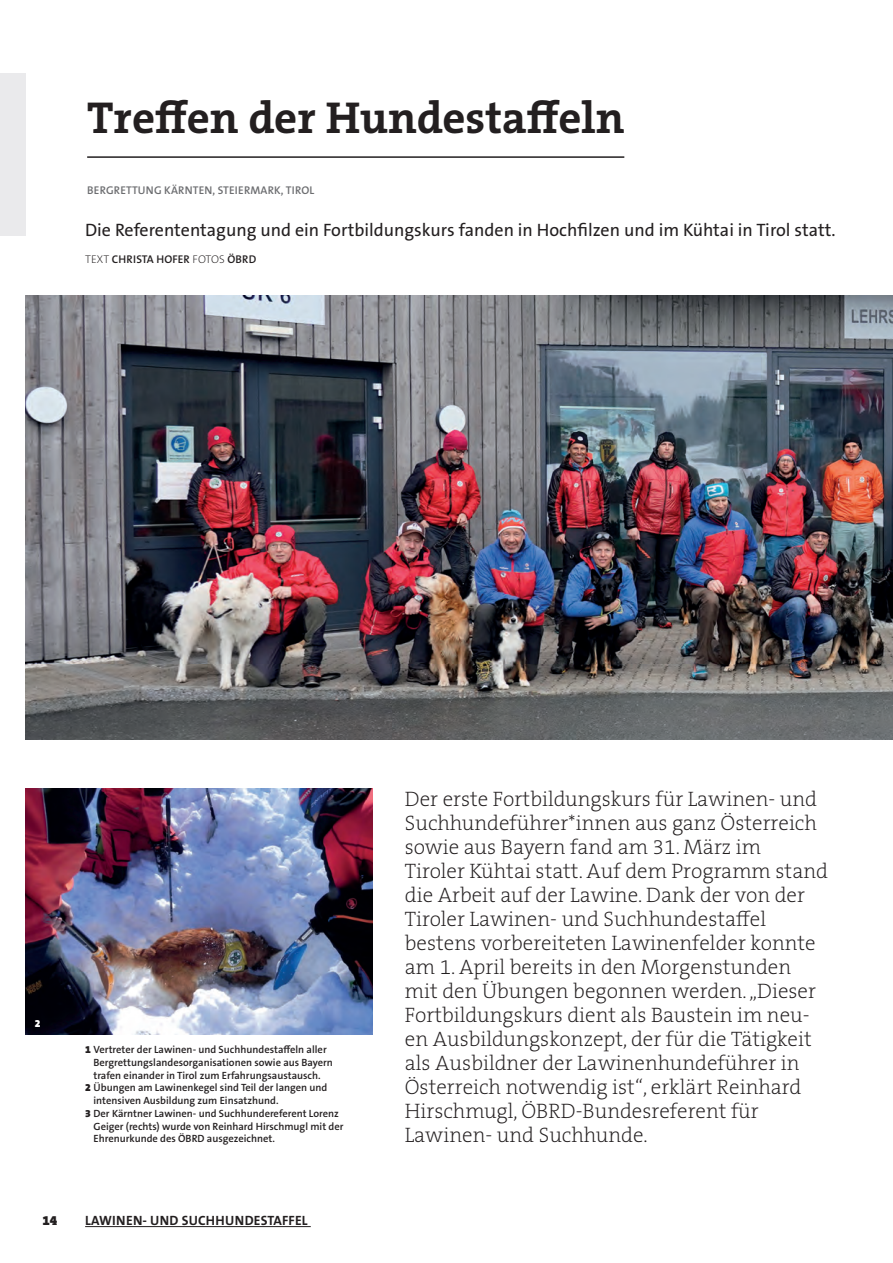
<style>
.page{position:relative;width:893px;height:1263px;background:#fff}
.page>*{position:absolute;margin:0;border:0;box-sizing:border-box;transform-origin:0 0}
.t1{font:700 45px "The Serif B W7";color:#231f20}
.t2{font:200 21px/24px "The Serif B W2";color:#231f20}
.t3{font:18px "The Sans B W5 Plain";color:#231f20}
.t4{font:700 13.5px "The Sans B W7";letter-spacing:.015em;color:#231f20}
.t5{font:900 13.5px "The Serif B W9";color:#231f20}
.t6{font:600 11.25px "The Sans B W6";letter-spacing:.015em;color:#6c6d70}
.t7{font:600 11.25px "The Sans B W6";letter-spacing:.015em;color:#231f20}
.t8{font:600 10.5px "The Sans B W6";color:#231f20}
.t9{font:900 10.5px "The Sans B W9";color:#fff}
.s1{font-family:"The Sans B W2";font-weight:200}
.s2{font-family:"The Sans B W9";font-weight:900}
</style>
<div class="page">
<hr style="left:85px;top:1226px;width:226px;height:1px;background:#231f20">
<hr style="left:87px;top:156px;width:537px;height:2px;background:#231f20">
<div style="left:0;top:73px;width:26px;height:162px;background:#eaeaec"></div>
<img style="left:26px;top:296px;width:867px;height:443px">
<img style="left:26px;top:789px;width:347px;height:245px">
<h1 class="t1" style="left:87px;top:88px;width:539px">Treffen der Hundestaffeln</h1>
<p class="t6" style="left:87px;top:183px;width:229px">BERGRETTUNG KÄRNTEN, STEIERMARK, TIROL</p>
<p class="t3" style="left:85px;top:218px;width:752px">Die Referententagung und ein Fortbildungskurs fanden in Hochfilzen und im Kühtai in Tirol statt.</p>
<p class="t7" style="left:85px;top:252px;width:173px"><span class="s1">TEXT</span> CHRISTA HOFER <span class="s1">FOTOS</span> ÖBRD</p>
<p class="t9" style="left:35px;top:1017px;width:7px">2</p>
<p class="t8" style="left:85px;top:1043px;width:243px"><span class="s2">1</span> Vertreter der Lawinen- und Suchhundestaffeln aller</p>
<p class="t8" style="left:94px;top:1056px;width:241px">Bergrettungslandesorganisationen sowie aus Bayern</p>
<p class="t8" style="left:94px;top:1068px;width:229px">trafen einander in Tirol zum Erfahrungsaustausch.</p>
<p class="t8" style="left:85px;top:1081px;width:244px"><span class="s2">2</span> Übungen am Lawinenkegel sind Teil der langen und</p>
<p class="t8" style="left:94px;top:1094px;width:187px">intensiven Ausbildung zum Einsatzhund.</p>
<p class="t8" style="left:85px;top:1106px;width:255px"><span class="s2">3</span> Der Kärntner Lawinen- und Suchhundereferent Lorenz</p>
<p class="t8" style="left:94px;top:1119px;width:251px">Geiger (rechts) wurde von Reinhard Hirschmugl mit der</p>
<p class="t8" style="left:94px;top:1132px;width:183px">Ehrenurkunde des ÖBRD ausgezeichnet.</p>
<p class="t2" style="left:405px;top:787px;width:425px">Der erste Fortbildungskurs für Lawinen- und Suchhundeführer*innen aus ganz Österreich sowie aus Bayern fand am 31. März im<br>Tiroler Kühtai statt. Auf dem Programm stand die Arbeit auf der Lawine. Dank der von der Tiroler Lawinen- und Suchhundestaffel bestens vorbereiteten Lawinenfelder konnte am 1. April bereits in den Morgenstunden mit den Übungen begonnen werden. „Dieser Fortbildungskurs dient als Baustein im neu&shy;en Ausbildungskonzept, der für die Tätigkeit als Ausbildner der Lawinenhundeführer in Österreich notwendig ist“, erklärt Reinhard Hirschmugl, ÖBRD-Bundesreferent für Lawinen- und Suchhunde.</p>
<p class="t5" style="left:43px;top:1211px;width:16px">14</p>
<p class="t4" style="left:85px;top:1211px;width:224px">LAWINEN- UND SUCHHUNDESTAFFEL</p>
</div>
